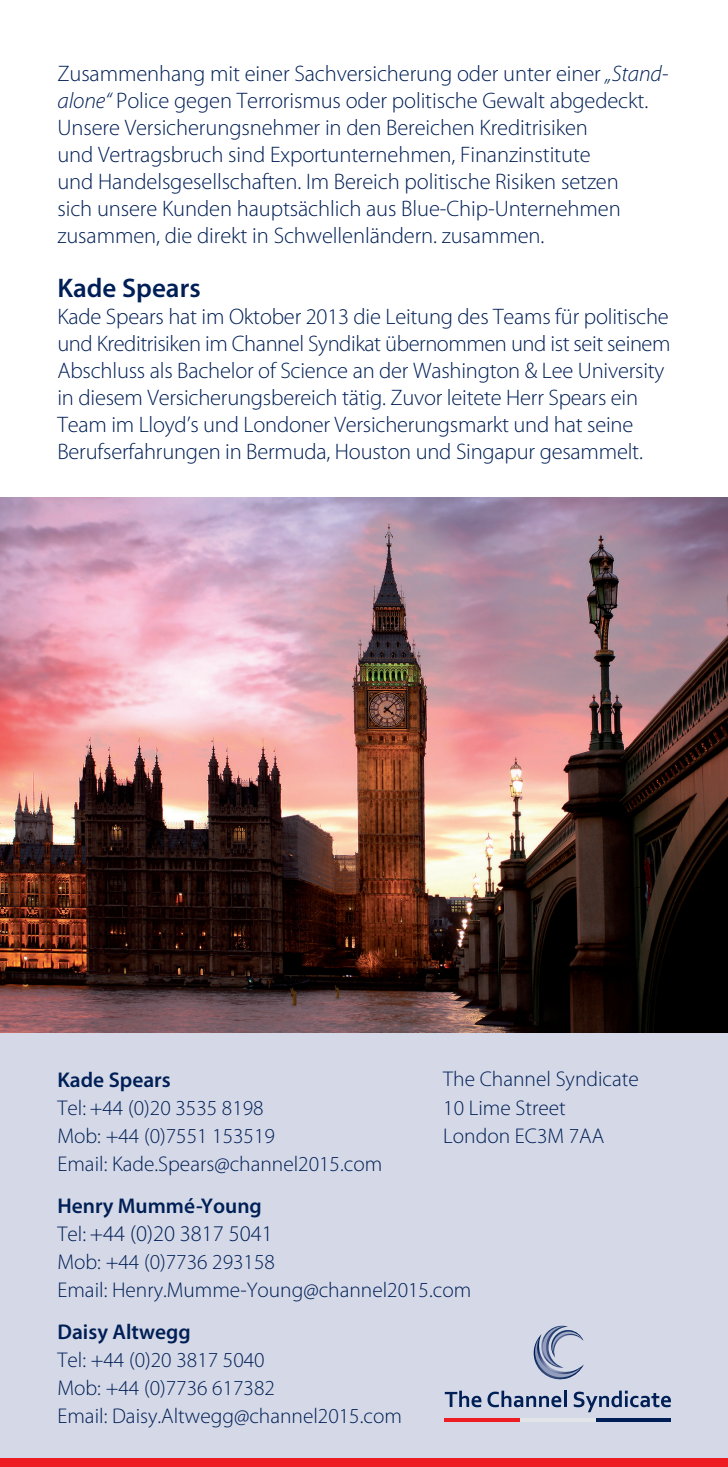
<style>
.page{position:relative;width:728px;height:1467px;background:#fff}
.page>*{position:absolute;margin:0;border:0;box-sizing:border-box;transform-origin:0 0}
.Sub_heads{font:600 27px "Myriad Pro";color:#001f56}
.Main_text{font:300 22.5px/27px "Myriad Pro";letter-spacing:-.005em;color:#001f56}
.Main_text-2{font:300 21.38px/28.1px "Myriad Pro";color:#001f56}
.Main_text-3{font:600 21.38px "Myriad Pro";color:#001f56}
.s1{font-style:italic}
.s2{font-size:21.38px}
</style>
<div class="page">
<div style="left:0;top:965px;width:727px;height:502px;background:#d5d9e7"></div>
<svg style="left:444px;top:1391px;width:37px;height:16px"></svg>
<svg style="left:487px;top:1391px;width:74px;height:16px"></svg>
<hr style="left:563px;top:1391px;width:3px;height:16px;background:#001f56">
<svg style="left:573px;top:1391px;width:97px;height:21px"></svg>
<img style="left:539px;top:1336px;width:44px;height:44px">
<img style="left:564px;top:1330px;width:19px;height:27px">
<img style="left:533px;top:1337px;width:47px;height:41px">
<img style="left:541px;top:1326px;width:23px;height:41px">
<img style="left:551px;top:1332px;width:31px;height:23px">
<hr style="left:595px;top:1418px;width:75px;height:4px;background:#001f56">
<hr style="left:519px;top:1418px;width:76px;height:4px;background:#e1e5e8">
<hr style="left:444px;top:1418px;width:76px;height:4px;background:#ee1d23">
<div style="left:0;top:1458px;width:727px;height:9px;background:#ee1d23"></div>
<img style="left:0;top:497px;width:727px;height:536px">
<p class="Main_text" style="left:57px;top:60px;width:612px">Zusammenhang mit einer Sachversicherung oder unter einer <span class="s1">„Stand&shy;alone“</span> Police gegen Terrorismus oder politische Gewalt abgedeckt.<br>Unsere Versicherungsnehmer in den Bereichen Kreditrisiken<br>und Vertragsbruch sind Exportunternehmen, Finanzinstitute<br>und Handelsgesellschaften. Im Bereich politische Risiken setzen<br>sich unsere Kunden hauptsächlich aus Blue-Chip-Unternehmen zusammen, die direkt in Schwellenländern. zusammen.</p>
<p class="Sub_heads" style="left:57px;top:273px;width:144px">Kade Spears</p>
<p class="Main_text" style="left:57px;top:303px;width:614px">Kade Spears hat im Oktober 2013 die Leitung des Teams für politische und Kreditrisiken im Channel Syndikat übernommen und ist seit seinem Abschluss als Bachelor of Science an der Washington &amp; Lee University in diesem Versicherungsbereich tätig. Zuvor leitete Herr Spears ein Team im Lloyd’s und Londoner Versicherungsmarkt und hat seine Berufserfahrungen in Bermuda, Houston und Singapur gesammelt.</p>
<p class="Main_text-2" style="left:443px;top:1066px;width:197px">The Channel Syndicate</p>
<p class="Main_text-2" style="left:443px;top:1094px;width:162px">10 Lime Street<br>London EC3M 7AA</p>
<p class="Main_text-3" style="left:57px;top:1068px;width:115px">Kade Spears</p>
<p class="Main_text-2" style="left:57px;top:1094px;width:207px">Tel: +44 (0)20 3535 8198</p>
<p class="Main_text-2" style="left:57px;top:1122px;width:219px">Mob: +44 (0)7551 153519</p>
<p class="Main_text-2" style="left:57px;top:1150px;width:326px">Email: Kade.Spears@channel2015.com</p>
<p class="Main_text-3" style="left:57px;top:1194px;width:206px">Henry Mummé-Young</p>
<p class="Main_text" style="left:57px;top:1220px;width:217px"><span class="s2">Tel:</span> +44 (0)20 3817 5041</p>
<p class="Main_text-2" style="left:57px;top:1248px;width:219px">Mob: +44 (0)7736 293158</p>
<p class="Main_text-2" style="left:57px;top:1276px;width:415px">Email: Henry.Mumme-Young@channel2015.com</p>
<p class="Main_text-3" style="left:57px;top:1320px;width:135px">Daisy Altwegg</p>
<p class="Main_text-2" style="left:57px;top:1346px;width:208px">Tel: +44 (0)20 3817 5040</p>
<p class="Main_text-2" style="left:57px;top:1374px;width:219px">Mob: +44 (0)7736 617382</p>
<p class="Main_text-2" style="left:57px;top:1402px;width:346px">Email: Daisy.Altwegg@channel2015.com</p>
</div>
